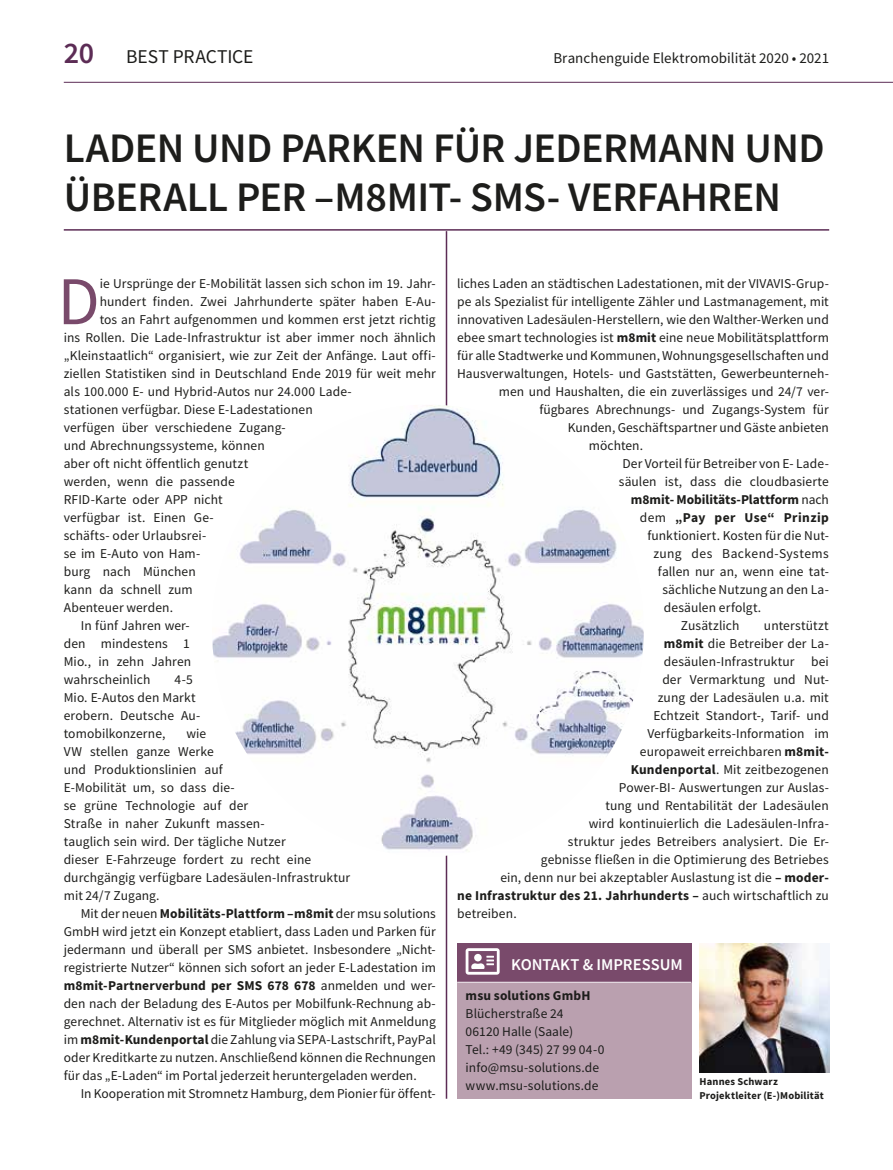
<style>
.page{position:relative;width:893px;height:1170px;background:#fff}
.page>*{position:absolute;margin:0;border:0;box-sizing:border-box;transform-origin:0 0}
.t1{font:68.4px "Source Sans Pro";color:#794a6b}
.t2{font:600 42px/49.5px "Source Sans Pro";letter-spacing:-.015em;color:#1d1d1b}
.t3{font:19.5px "Source Sans Pro";letter-spacing:-.005em;color:#1d1d1b}
.t4{font:600 16.5px "Source Sans Pro";color:#fff}
.t5{font:15px "Source Sans Pro";color:#1d1d1b}
.t6{font:13.5px/18px "Source Sans Pro";letter-spacing:.005em;color:#1d1d1b}
.t7{font:700 13.5px "Source Sans Pro";letter-spacing:.01em;color:#1d1d1b}
.t8{font:13.5px "Source Sans Pro";letter-spacing:.035em;color:#1d1d1b}
.t9{font:700 13.5px "Source Sans Pro";letter-spacing:.03em;color:#1d1d1b}
.t10{font:700 10.5px/13.5px "Source Sans Pro";letter-spacing:.02em;color:#1d1d1b}
.s1{font-weight:600;font-size:30px;color:#5c2c55}
.s2{font-weight:700}
.s3{font-weight:400}
</style>
<div class="page">
<hr style="left:446px;top:231px;width:1px;height:867px;background:#5c2c55">
<div style="left:457px;top:943px;width:234px;height:39px;background:#794a6b"></div>
<svg style="left:466px;top:948px;width:34px;height:26px"></svg>
<div style="left:457px;top:982px;width:234px;height:116px;background:#baa0af"></div>
<hr style="left:457px;top:981px;width:234px;height:1px;background:#fff">
<img style="left:212px;top:404px;width:432px;height:452px">
<hr style="left:64px;top:229px;width:765px;height:1px;background:#5c2c55">
<img style="left:699px;top:943px;width:130px;height:128px">
<hr style="left:64px;top:82px;width:829px;height:1px;background:#5c2c55">
<h3 class="t3" style="left:64px;top:44px;width:191px"><span class="s1">20</span> BEST PRACTICE</h3>
<p class="t5" style="left:553px;top:48px;width:277px">Branchenguide Elektromobilität 2020 • 2021</p>
<h2 class="t2" style="left:64px;top:123px;width:762px">LADEN UND PARKEN FÜR JEDERMANN UND<br>ÜBERALL PER –M8MIT- SMS- VERFAHREN</h2>
<h1 class="t1" style="left:58px;top:258px;width:44px">D</h1>
<p class="t6" style="left:100px;top:274px;width:338px">ie Ursprünge der E-Mobilität lassen sich schon im 19. Jahr-</p>
<p class="t6" style="left:100px;top:292px;width:338px">hundert finden. Zwei Jahrhunderte später haben E-Au-</p>
<p class="t6" style="left:100px;top:310px;width:338px">tos an Fahrt aufgenommen und kommen erst jetzt richtig</p>
<p class="t6" style="left:64px;top:328px;width:373px">ins Rollen. Die Lade-Infrastruktur ist aber immer noch ähnlich</p>
<p class="t6" style="left:64px;top:346px;width:374px">„Kleinstaatlich“ organisiert, wie zur Zeit der Anfänge. Laut offi-</p>
<p class="t6" style="left:64px;top:364px;width:374px">ziellen Statistiken sind in Deutschland Ende 2019 für weit mehr</p>
<p class="t6" style="left:64px;top:382px;width:289px">als 100.000 E- und Hybrid-Autos nur 24.000 Lade-</p>
<p class="t6" style="left:64px;top:400px;width:251px">stationen verfügbar. Diese E-Ladestationen</p>
<p class="t6" style="left:64px;top:418px;width:223px">verfügen über verschiedene Zugang-</p>
<p class="t6" style="left:64px;top:436px;width:202px">und Abrechnungssysteme, können</p>
<p class="t6" style="left:64px;top:454px;width:186px">aber oft nicht öffentlich genutzt</p>
<p class="t6" style="left:64px;top:472px;width:173px">werden, wenn die passende</p>
<p class="t6" style="left:64px;top:490px;width:161px">RFID-Karte oder APP nicht</p>
<p class="t6" style="left:64px;top:508px;width:151px">verfügbar ist. Einen Ge-</p>
<p class="t6" style="left:64px;top:526px;width:144px">schäfts- oder Urlaubsrei-</p>
<p class="t6" style="left:64px;top:544px;width:138px">se im E-Auto von Ham-</p>
<p class="t6" style="left:64px;top:562px;width:134px">burg nach München</p>
<p class="t6" style="left:64px;top:580px;width:131px">kann da schnell zum</p>
<p class="t6" style="left:64px;top:598px;width:111px">Abenteuer werden.</p>
<p class="t6" style="left:81px;top:616px;width:110px">In fünf Jahren wer-</p>
<p class="t6" style="left:64px;top:634px;width:127px">den mindestens 1</p>
<p class="t6" style="left:64px;top:652px;width:129px">Mio., in zehn Jahren</p>
<p class="t6" style="left:64px;top:670px;width:88px">wahrscheinlich</p>
<p class="t6" style="left:64px;top:670px;width:138px;text-indent:111px">4-5<br>Mio. E-Autos den Markt erobern. Deutsche Au&shy;tomobilkonzerne,</p>
<p class="t6" style="left:64px;top:724px;width:288px;text-indent:123px">wie<br>VW stellen ganze Werke<br>und Produktionslinien auf<br>E-Mobilität um, so dass die-<br>se grüne Technologie auf der<br>Straße in naher Zukunft massen-<br>tauglich sein wird. Der tägliche Nutzer<br>dieser E-Fahrzeuge fordert zu recht eine durchgängig verfügbare Ladesäulen-Infrastruktur mit 24/7 Zugang.</p>
<p class="t6" style="left:64px;top:904px;width:374px;text-align:justify;text-indent:17px">Mit der neuen <span class="s2">Mobilitäts-Plattform –m8mit</span> der msu solutions GmbH wird jetzt ein Konzept etabliert, dass Laden und Parken für jedermann und überall per SMS anbietet. Insbesondere „Nicht&shy;registrierte Nutzer“ können sich sofort an jeder E-Ladestation im <span class="s2">m8mit-Partnerverbund per SMS 678 678</span> anmelden und wer&shy;den nach der Beladung des E-Autos per Mobilfunk-Rechnung ab&shy;gerechnet. Alternativ ist es für Mitglieder möglich mit Anmeldung im <span class="s2">m8mit-Kundenportal</span> die Zahlung via SEPA-Lastschrift, PayPal oder Kreditkarte zu nutzen. Anschließend können die Rechnungen für das „E-Laden“ im Portal jederzeit heruntergeladen werden.</p>
<p class="t6" style="left:81px;top:1084px;width:356px">In Kooperation mit Stromnetz Hamburg, dem Pionier für öffent-</p>
<p class="t6" style="left:457px;top:274px;width:373px">liches Laden an städtischen Ladestationen, mit der VIVAVIS-Grup-</p>
<p class="t6" style="left:457px;top:292px;width:373px">pe als Spezialist für intelligente Zähler und Lastmanagement, mit</p>
<p class="t6" style="left:457px;top:310px;width:373px">innovativen Ladesäulen-Herstellern, wie den Walther-Werken und</p>
<p class="t6" style="left:457px;top:328px;width:373px">ebee smart technologies ist <span class="s2">m8mit</span> eine neue Mobilitätsplattform</p>
<p class="t6" style="left:457px;top:346px;width:373px">für alle Stadtwerke und Kommunen, Wohnungsgesellschaften und</p>
<p class="t6" style="left:457px;top:364px;width:373px">Hausverwaltungen, Hotels- und Gaststätten, Gewerbeunterneh-</p>
<p class="t6" style="left:499px;top:382px;width:331px">men und Haushalten, die ein zuverlässiges und 24/7 ver-</p>
<p class="t6" style="left:539px;top:400px;width:291px">fügbares Abrechnungs- und Zugangs-System für</p>
<p class="t6" style="left:568px;top:418px;width:262px">Kunden, Geschäftspartner und Gäste anbieten</p>
<p class="t6" style="left:589px;top:436px;width:56px">möchten.</p>
<p class="t6" style="left:622px;top:454px;width:207px">Der Vorteil für Betreiber von E- Lade-</p>
<p class="t6" style="left:619px;top:472px;width:212px">säulen ist, dass die cloudbasierte</p>
<p class="t7" style="left:631px;top:490px;width:200px">m8mit- Mobilitäts-Plattform <span class="s3">nach</span></p>
<p class="t9" style="left:640px;top:508px;width:190px"><span class="s3">dem</span> „Pay per Use“ Prinzip</p>
<p class="t6" style="left:647px;top:526px;width:183px">funktioniert. Kosten für die Nut-</p>
<p class="t8" style="left:653px;top:545px;width:177px">zung des Backend-Systems</p>
<p class="t6" style="left:658px;top:562px;width:173px">fallen nur an, wenn eine tat-</p>
<p class="t6" style="left:662px;top:580px;width:168px">sächliche Nutzung an den La-</p>
<p class="t6" style="left:664px;top:598px;width:99px">desäulen erfolgt.</p>
<p class="t6" style="left:681px;top:616px;width:60px">Zusätzlich</p>
<p class="t6" style="left:764px;top:616px;width:66px">unterstützt</p>
<p class="t6" style="left:664px;top:634px;width:166px"><span class="s2">m8mit</span> die Betreiber der La-</p>
<p class="t6" style="left:664px;top:652px;width:166px">desäulen-Infrastruktur bei</p>
<p class="t6" style="left:662px;top:670px;width:168px">der Vermarktung und Nut-</p>
<p class="t6" style="left:658px;top:688px;width:172px">zung der Ladesäulen u.a. mit</p>
<p class="t6" style="left:653px;top:706px;width:177px">Echtzeit Standort-, Tarif- und</p>
<p class="t6" style="left:647px;top:724px;width:183px">Verfügbarkeits-Information im</p>
<p class="t6" style="left:640px;top:742px;width:191px">europaweit erreichbaren <span class="s2">m8mit-</span></p>
<p class="t6" style="left:631px;top:760px;width:199px"><span class="s2">Kundenportal</span>. Mit zeitbezogenen</p>
<p class="t6" style="left:619px;top:778px;width:212px">Power-BI- Auswertungen zur Auslas-</p>
<p class="t6" style="left:605px;top:796px;width:225px">tung und Rentabilität der Ladesäulen</p>
<p class="t6" style="left:589px;top:814px;width:242px">wird kontinuierlich die Ladesäulen-Infra-</p>
<p class="t6" style="left:568px;top:832px;width:262px">struktur jedes Betreibers analysiert. Die Er-</p>
<p class="t6" style="left:541px;top:850px;width:289px">gebnisse fließen in die Optimierung des Betriebes</p>
<p class="t6" style="left:500px;top:868px;width:330px">ein, denn nur bei akzeptabler Auslastung ist die <span class="s2">– moder-</span></p>
<p class="t7" style="left:457px;top:886px;width:373px">ne Infrastruktur des 21. Jahrhunderts – <span class="s3">auch wirtschaftlich zu</span></p>
<p class="t6" style="left:457px;top:904px;width:61px">betreiben.</p>
<p class="t4" style="left:511px;top:953px;width:173px">KONTAKT &amp; IMPRESSUM</p>
<p class="t7" style="left:466px;top:986px;width:126px">msu solutions GmbH</p>
<p class="t6" style="left:466px;top:1004px;width:140px">Blücherstraße 24<br>06120 Halle (Saale)<br>Tel.: +49 (345) 27 99 04-0 info@msu-solutions.de www.msu-solutions.de</p>
<p class="t10" style="left:699px;top:1074px;width:126px">Hannes Schwarz<br>Projektleiter (E-)Mobilität</p>
</div>
